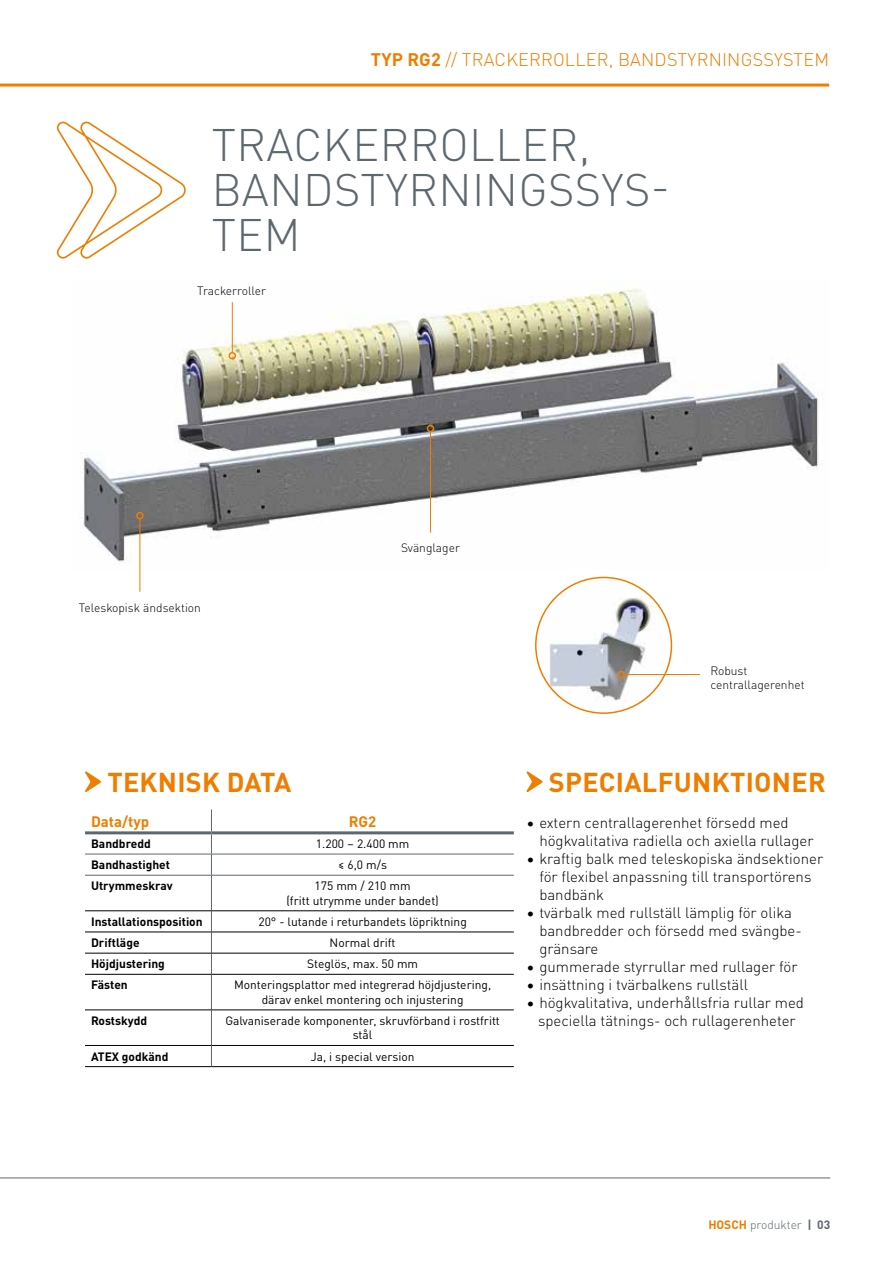
<style>
.page{position:relative;width:893px;height:1263px;background:#fff}
.page>*{position:absolute;margin:0;border:0;box-sizing:border-box;transform-origin:0 0}
.t1{font:300 45px/45px "DIN Pro";letter-spacing:.01em;color:#5d686e}
.t2{font:700 27px "DIN Pro";letter-spacing:.01em;color:#ef7d00}
.t3{font:300 18px "DIN Pro";letter-spacing:.01em;color:#ef7d00}
.t4{font:300 15px/18px "DIN Pro";color:#000}
.t5{font:700 15px "DIN Pro";color:#ef7d00}
.t6{font:12px/14.4px "DIN Pro";color:#000;text-align:center}
.t7{font:700 12px "DIN Pro";color:#000}
.t8{font:300 12px/14.4px "DIN Pro";color:#000}
.t9{font:300 12px "DIN Pro";color:#5d686e}
.s1{font-weight:700}
.s2{font-weight:700;color:#ef7d00}
</style>
<div class="page">
<hr style="left:0;top:84px;width:829px;height:3px;background:#ef7d00">
<img style="left:81px;top:288px;width:738px;height:281px">
<hr style="left:232px;top:302px;width:1px;height:51px;background:#ef7d00">
<div style="left:229px;top:352px;width:7px;height:7px;border:2px solid #ef7d00;border-radius:50%"></div>
<svg style="left:57px;top:122px;width:129px;height:137px"></svg>
<img style="left:536px;top:581px;width:135px;height:131px">
<hr style="left:624px;top:674px;width:76px;height:1px;background:#ef7d00">
<div style="left:617px;top:671px;width:8px;height:7px;border:2px solid #ef7d00;border-radius:50%"></div>
<hr style="left:140px;top:519px;width:1px;height:73px;background:#ef7d00">
<div style="left:136px;top:512px;width:8px;height:7px;border:2px solid #ef7d00;border-radius:50%"></div>
<hr style="left:430px;top:431px;width:1px;height:101px;background:#ef7d00">
<div style="left:427px;top:425px;width:7px;height:7px;border:2px solid #ef7d00;border-radius:50%"></div>
<hr style="left:0;top:1177px;width:830px;height:1px;background:#5d686e">
<svg style="left:526px;top:771px;width:16px;height:21px"></svg>
<hr style="left:85px;top:854px;width:126px;height:1px;background:#5d686e">
<hr style="left:211px;top:854px;width:303px;height:1px;background:#5d686e">
<hr style="left:85px;top:875px;width:126px;height:1px;background:#5d686e">
<hr style="left:211px;top:875px;width:303px;height:1px;background:#5d686e">
<hr style="left:211px;top:875px;width:1px;height:35px;background:#5d686e">
<svg style="left:211px;top:911px;width:1px;height:63px"></svg>
<hr style="left:211px;top:975px;width:1px;height:34px;background:#5d686e">
<hr style="left:211px;top:1010px;width:1px;height:35px;background:#5d686e">
<svg style="left:211px;top:1046px;width:1px;height:20px"></svg>
<hr style="left:85px;top:831px;width:126px;height:3px;background:#5d686e">
<hr style="left:85px;top:910px;width:126px;height:1px;background:#000">
<hr style="left:211px;top:910px;width:303px;height:1px;background:#000">
<hr style="left:85px;top:931px;width:126px;height:1px;background:#000">
<hr style="left:211px;top:931px;width:303px;height:1px;background:#000">
<hr style="left:85px;top:953px;width:126px;height:1px;background:#000">
<hr style="left:211px;top:953px;width:303px;height:1px;background:#000">
<hr style="left:85px;top:974px;width:126px;height:1px;background:#000">
<hr style="left:211px;top:974px;width:303px;height:1px;background:#000">
<hr style="left:85px;top:1009px;width:126px;height:1px;background:#000">
<hr style="left:211px;top:1009px;width:303px;height:1px;background:#000">
<hr style="left:85px;top:1045px;width:126px;height:1px;background:#000">
<hr style="left:211px;top:1045px;width:303px;height:1px;background:#000">
<hr style="left:85px;top:1066px;width:126px;height:1px;background:#000">
<hr style="left:211px;top:1066px;width:303px;height:1px;background:#000">
<svg style="left:211px;top:809px;width:1px;height:66px"></svg>
<hr style="left:211px;top:831px;width:303px;height:3px;background:#5d686e">
<svg style="left:85px;top:771px;width:16px;height:21px"></svg>
<p class="t3" style="left:371px;top:46px;width:460px"><span class="s1">TYP RG2</span> // TRACKERROLLER, BANDSTYRNINGSSYSTEM</p>
<h1 class="t1" style="left:212px;top:120px;width:460px">TRACKERROLLER,<br>BANDSTYRNINGSSYS-<br>TEM</h1>
<p class="t8" style="left:197px;top:283px;width:70px">Trackerroller</p>
<p class="t8" style="left:79px;top:599px;width:124px">Teleskopisk ändsektion</p>
<p class="t8" style="left:401px;top:540px;width:60px">Svänglager</p>
<p class="t8" style="left:710px;top:662px;width:96px">Robust centrallagerenhet</p>
<h2 class="t2" style="left:107px;top:761px;width:185px">TEKNISK DATA</h2>
<p class="t5" style="left:91px;top:810px;width:60px">Data/typ</p>
<p class="t5" style="left:349px;top:810px;width:29px">RG2</p>
<p class="t7" style="left:91px;top:834px;width:61px">Bandbredd</p>
<p class="t6" style="left:316px;top:836px;width:95px">1.200 – 2.400 mm</p>
<p class="t7" style="left:91px;top:855px;width:80px">Bandhastighet</p>
<p class="t6" style="left:338px;top:857px;width:50px">≤ 6,0 m/s</p>
<p class="t7" style="left:91px;top:877px;width:83px">Utrymmeskrav</p>
<p class="t6" style="left:286px;top:878px;width:154px">175 mm / 210 mm<br>(fritt utrymme under bandet)</p>
<p class="t7" style="left:91px;top:912px;width:113px">Installationsposition</p>
<p class="t6" style="left:258px;top:914px;width:210px">20° - lutande i returbandets löpriktning</p>
<p class="t7" style="left:91px;top:933px;width:50px">Driftläge</p>
<p class="t6" style="left:330px;top:935px;width:67px">Normal drift</p>
<p class="t7" style="left:91px;top:954px;width:75px">Höjdjustering</p>
<p class="t6" style="left:307px;top:956px;width:113px">Steglös, max. 50 mm</p>
<p class="t7" style="left:91px;top:976px;width:38px">Fästen</p>
<p class="t6" style="left:234px;top:977px;width:259px">Monteringsplattor med integrerad höjdjustering, därav enkel montering och injustering</p>
<p class="t7" style="left:91px;top:1011px;width:58px">Rostskydd</p>
<p class="t6" style="left:225px;top:1013px;width:276px">Galvaniserade komponenter, skruvförband i rostfritt stål</p>
<p class="t7" style="left:91px;top:1047px;width:79px">ATEX godkänd</p>
<p class="t6" style="left:311px;top:1048px;width:105px">Ja, i special version</p>
<h2 class="t2" style="left:549px;top:761px;width:278px">SPECIALFUNKTIONER</h2>
<p class="t4" style="left:539px;top:813px;width:276px;text-indent:-13px">• extern centrallagerenhet försedd med högkvalitativa radiella och axiella rullager</p>
<p class="t4" style="left:539px;top:849px;width:285px;text-indent:-13px">• kraftig balk med teleskopiska ändsektioner för flexibel anpassning till transportörens bandbänk</p>
<p class="t4" style="left:539px;top:903px;width:264px;text-indent:-13px">• tvärbalk med rullställ lämplig för olika bandbredder och försedd med svängbe&shy;gränsare</p>
<p class="t4" style="left:527px;top:957px;width:273px">• gummerade styrrullar med rullager för</p>
<p class="t4" style="left:527px;top:975px;width:223px">• insättning i tvärbalkens rullställ</p>
<p class="t4" style="left:527px;top:993px;width:279px;text-align:center">• högkvalitativa, underhållsfria rullar med speciella tätnings- och rullagerenheter</p>
<p class="t9" style="left:708px;top:1216px;width:123px"><span class="s2">HOSCH</span> produkter <span class="s1">| 03</span></p>
</div>
